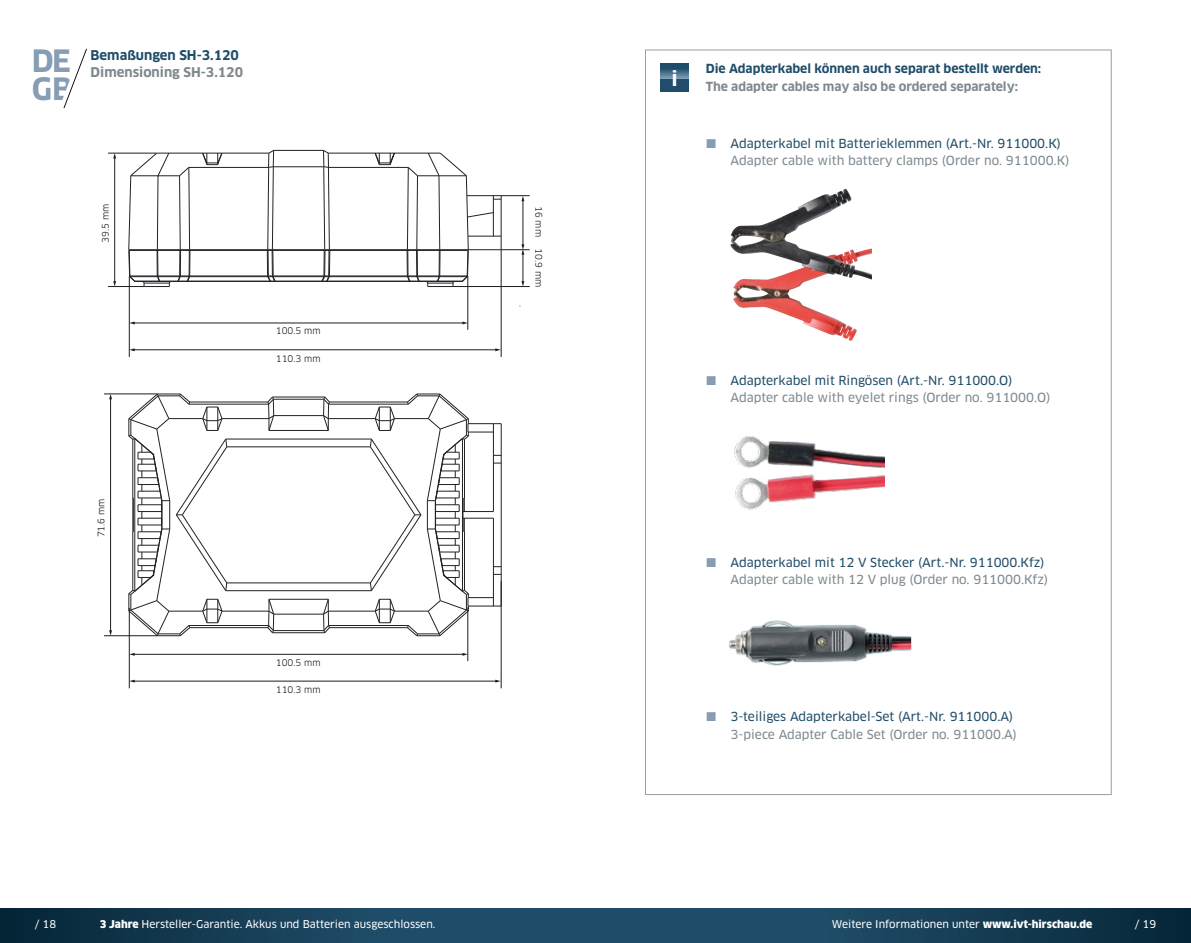
<style>
.page{position:relative;width:1191px;height:943px;background:#fff}
.page>*{position:absolute;margin:0;border:0;box-sizing:border-box;transform-origin:0 0}
.t1{font:700 30.1px/27.8px "Clan OT";color:#869db4}
.t2{font:700 19.95px "Clan OT";color:#fff}
.t3{font:700 13.12px "Clan OT";color:#7d888f}
.t4{font:700 13.12px "Clan OT";color:#204d69}
.t5{font:12.25px "Clan OT News";color:#204d69}
.t6{font:12.25px "Clan OT News";color:#7d888f}
.t7{font:700 12.25px "Clan OT";color:#204d69}
.t8{font:700 12.25px "Clan OT";color:#7d888f}
.t9{font:10.5px "Clan OT News";color:#fff}
.t10{font:10.5px "Clan Pro News";color:#fff}
.t11{font:700 9.97px "Clan OT";color:#1d1d1b}
.t12{font:8.92px "Clan OT";color:#000}
.s1{font-family:"Clan OT";font-weight:900}
</style>
<div class="page">
<svg style="left:0;top:908px;width:1191px;height:35px;background:#174058"></svg>
<svg style="left:63px;top:48px;width:24px;height:60px"></svg>
<hr style="left:501px;top:423px;width:1px;height:183px;background:#222226">
<hr style="left:272px;top:632px;width:53px;height:1px;background:#222226">
<hr style="left:273px;top:630px;width:51px;height:1px;background:#222226">
<hr style="left:329px;top:627px;width:78px;height:1px;background:#222226">
<hr style="left:190px;top:627px;width:78px;height:1px;background:#222226">
<hr style="left:328px;top:625px;width:80px;height:1px;background:#222226">
<hr style="left:189px;top:625px;width:80px;height:1px;background:#222226">
<hr style="left:274px;top:614px;width:49px;height:1px;background:#222226">
<hr style="left:328px;top:611px;width:47px;height:1px;background:#222226">
<hr style="left:222px;top:611px;width:47px;height:1px;background:#222226">
<hr style="left:269px;top:599px;width:59px;height:1px;background:#222226">
<hr style="left:226px;top:590px;width:145px;height:1px;background:#222226">
<hr style="left:227px;top:582px;width:143px;height:1px;background:#222226">
<hr style="left:227px;top:446px;width:143px;height:1px;background:#222226">
<hr style="left:226px;top:439px;width:145px;height:1px;background:#222226">
<hr style="left:269px;top:430px;width:59px;height:1px;background:#222226">
<hr style="left:222px;top:418px;width:47px;height:1px;background:#222226">
<hr style="left:328px;top:418px;width:47px;height:1px;background:#222226">
<hr style="left:274px;top:415px;width:49px;height:1px;background:#222226">
<hr style="left:189px;top:404px;width:80px;height:1px;background:#222226">
<hr style="left:328px;top:404px;width:80px;height:1px;background:#222226">
<hr style="left:190px;top:402px;width:78px;height:1px;background:#222226">
<hr style="left:329px;top:402px;width:78px;height:1px;background:#222226">
<hr style="left:273px;top:399px;width:51px;height:1px;background:#222226">
<hr style="left:272px;top:397px;width:53px;height:1px;background:#222226">
<svg style="left:267px;top:396px;width:7px;height:35px"></svg>
<svg style="left:323px;top:396px;width:7px;height:35px"></svg>
<svg style="left:323px;top:598px;width:7px;height:35px"></svg>
<svg style="left:267px;top:598px;width:7px;height:35px"></svg>
<svg style="left:128px;top:393px;width:99px;height:243px"></svg>
<svg style="left:370px;top:393px;width:131px;height:243px"></svg>
<hr style="left:274px;top:150px;width:49px;height:1px;background:#222226">
<hr style="left:157px;top:153px;width:112px;height:1px;background:#222226">
<hr style="left:328px;top:153px;width:112px;height:1px;background:#222226">
<hr style="left:273px;top:166px;width:51px;height:1px;background:#222226">
<hr style="left:189px;top:167px;width:80px;height:1px;background:#222226">
<hr style="left:328px;top:167px;width:80px;height:1px;background:#222226">
<hr style="left:129px;top:249px;width:372px;height:1px;background:#222226">
<hr style="left:129px;top:250px;width:339px;height:1px;background:#222226">
<svg style="left:374px;top:152px;width:27px;height:13px"></svg>
<hr style="left:189px;top:276px;width:79px;height:1px;background:#222226">
<hr style="left:273px;top:276px;width:51px;height:1px;background:#222226">
<hr style="left:329px;top:276px;width:78px;height:1px;background:#222226">
<hr style="left:135px;top:281px;width:327px;height:1px;background:#222226">
<svg style="left:202px;top:152px;width:20px;height:13px"></svg>
<svg style="left:128px;top:152px;width:62px;height:135px"></svg>
<svg style="left:267px;top:150px;width:9px;height:131px"></svg>
<svg style="left:321px;top:150px;width:9px;height:131px"></svg>
<hr style="left:134px;top:323px;width:329px;height:1px;background:#1d1d1b">
<svg style="left:462px;top:321px;width:5px;height:3px"></svg>
<svg style="left:130px;top:321px;width:5px;height:3px"></svg>
<hr style="left:114px;top:157px;width:1px;height:125px;background:#1d1d1b">
<hr style="left:134px;top:349px;width:362px;height:1px;background:#1d1d1b">
<svg style="left:495px;top:348px;width:6px;height:3px"></svg>
<svg style="left:130px;top:348px;width:5px;height:3px"></svg>
<hr style="left:129px;top:276px;width:1px;height:81px;background:#1d1d1b">
<hr style="left:501px;top:250px;width:1px;height:107px;background:#1d1d1b">
<hr style="left:467px;top:276px;width:1px;height:54px;background:#1d1d1b">
<hr style="left:108px;top:286px;width:36px;height:1px;background:#1d1d1b">
<svg style="left:407px;top:152px;width:122px;height:135px"></svg>
<hr style="left:108px;top:153px;width:48px;height:1px;background:#1d1d1b">
<hr style="left:134px;top:654px;width:329px;height:1px;background:#1d1d1b">
<hr style="left:134px;top:680px;width:362px;height:1px;background:#1d1d1b">
<svg style="left:495px;top:679px;width:6px;height:3px"></svg>
<hr style="left:129px;top:608px;width:1px;height:80px;background:#1d1d1b">
<hr style="left:501px;top:581px;width:1px;height:107px;background:#1d1d1b">
<hr style="left:467px;top:607px;width:1px;height:54px;background:#1d1d1b">
<hr style="left:110px;top:398px;width:1px;height:233px;background:#1d1d1b">
<svg style="left:109px;top:394px;width:3px;height:5px"></svg>
<hr style="left:104px;top:393px;width:53px;height:1px;background:#1d1d1b">
<hr style="left:104px;top:635px;width:53px;height:1px;background:#1d1d1b">
<div style="left:660px;top:64px;width:28px;height:28px;background:#204d69"></div>
<svg style="left:660px;top:70px;width:28px;height:8px"></svg>
<img style="left:734px;top:436px;width:151px;height:32px">
<img style="left:735px;top:474px;width:150px;height:36px">
<div style="left:728px;top:620px;width:184px;height:45px;background:#005d82;opacity:.75"></div>
<img style="left:729px;top:621px;width:181px;height:43px">
<img style="left:733px;top:279px;width:139px;height:62px">
<img style="left:730px;top:189px;width:142px;height:90px">
<h1 class="t1" style="left:32px;top:47px;width:43px">DE<br>GB</h1>
<p class="t4" style="left:91px;top:47px;width:150px">Bemaßungen SH-3.120</p>
<p class="t3" style="left:91px;top:65px;width:154px">Dimensioning SH-3.120</p>
<p class="t11" style="left:82px;top:71px;width:180px">Bemaßungen PL-CO01P / SH 1 A, 2 A</p>
<h2 class="t2" style="left:671px;top:67px;width:8px">i</h2>
<p class="t12" style="left:100px;top:242px;width:40px;rotate:-90deg">39.5 mm</p>
<p class="t12" style="left:276px;top:326px;width:46px">100.5 mm</p>
<p class="t12" style="left:276px;top:353px;width:46px">110.3 mm</p>
<p class="t12" style="left:544px;top:206px;width:32px;rotate:90deg">16 mm</p>
<p class="t12" style="left:544px;top:248px;width:40px;rotate:90deg">10.9 mm</p>
<p class="t7" style="left:705px;top:62px;width:337px">Die Adapterkabel können auch separat bestellt werden:</p>
<p class="t8" style="left:705px;top:79px;width:314px">The adapter cables may also be ordered separately:</p>
<p class="t5" style="left:730px;top:136px;width:332px">Adapterkabel mit Batterieklemmen (Art.-Nr. 911000.K)</p>
<p class="t6" style="left:730px;top:153px;width:340px">Adapter cable with battery clamps (Order no. 911000.K)</p>
<p class="t5" style="left:730px;top:373px;width:283px">Adapterkabel mit Ringösen (Art.-Nr. 911000.O)</p>
<p class="t6" style="left:730px;top:390px;width:321px">Adapter cable with eyelet rings (Order no. 911000.O)</p>
<p class="t12" style="left:96px;top:537px;width:40px;rotate:-90deg">71.6 mm</p>
<p class="t12" style="left:276px;top:657px;width:46px">100.5 mm</p>
<p class="t12" style="left:276px;top:684px;width:46px">110.3 mm</p>
<p class="t5" style="left:730px;top:555px;width:315px">Adapterkabel mit 12 V Stecker (Art.-Nr. 911000.Kfz)</p>
<p class="t6" style="left:730px;top:572px;width:319px">Adapter cable with 12 V plug (Order no. 911000.Kfz)</p>
<p class="t5" style="left:730px;top:709px;width:284px">3-teiliges Adapterkabel-Set (Art.-Nr. 911000.A)</p>
<p class="t6" style="left:730px;top:727px;width:288px">3-piece Adapter Cable Set (Order no. 911000.A)</p>
<p class="t10" style="left:35px;top:917px;width:23px">/ 18</p>
<p class="t9" style="left:100px;top:917px;width:337px"><span class="s1">3 Jahre</span> Hersteller-Garantie. Akkus und Batterien ausgeschlossen.</p>
<p class="t9" style="left:831px;top:917px;width:262px">Weitere Informationen unter <span class="s1">www.ivt-hirschau.de</span></p>
<p class="t10" style="left:1134px;top:917px;width:23px">/ 19</p>
</div>
